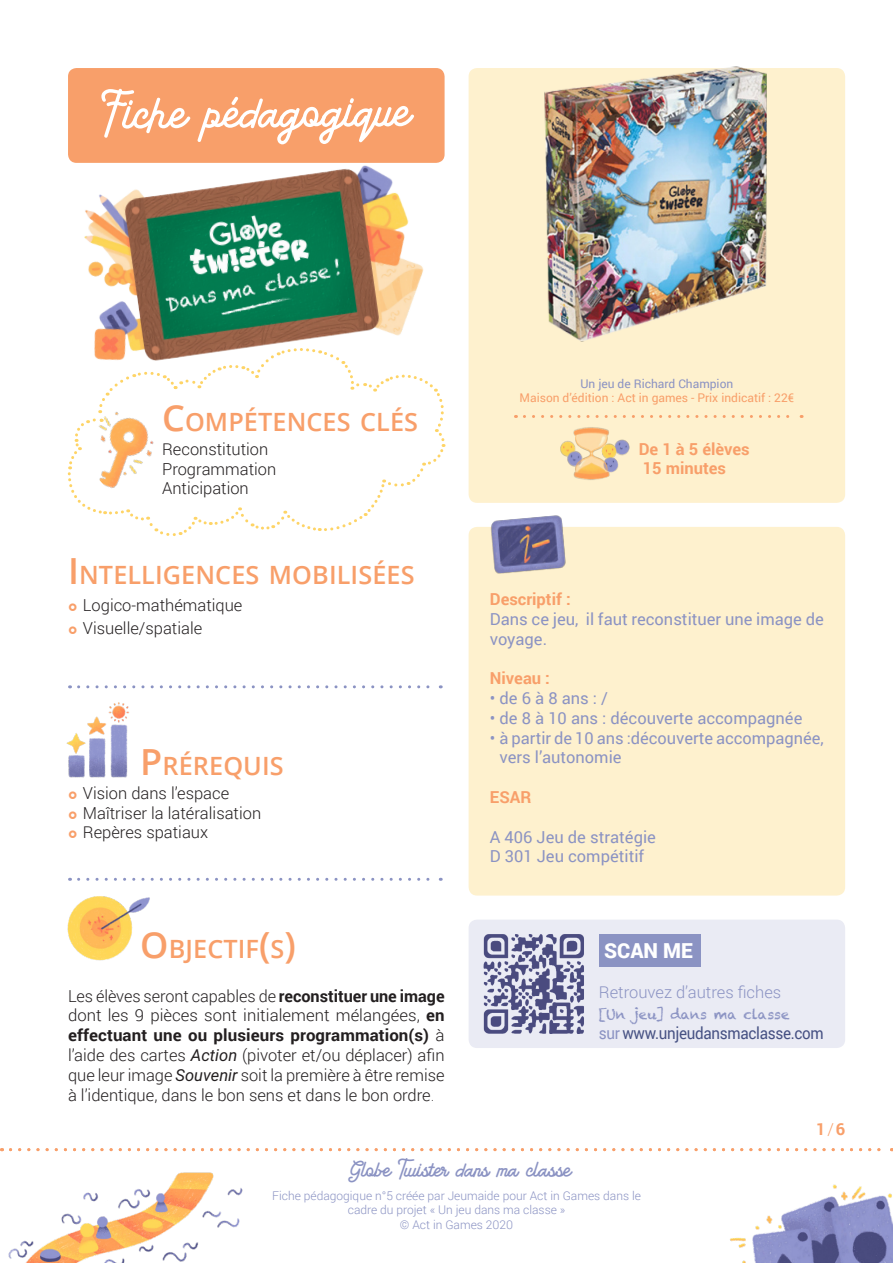
<style>
.page{position:relative;width:893px;height:1263px;background:#fff}
.page>*{position:absolute;margin:0;border:0;box-sizing:border-box;transform-origin:0 0}
.t1{font:52.5px "American Lemon";color:#fff}
.Titre{font:600 25.2px "Open Sans";letter-spacing:.005em;color:#f89f6a}
.t2{font:24px "American Lemon";color:#8b93c3}
.t3{font:900 20.7px "Roboto";color:#fff}
.texte_courant{font:300 16.5px/19.8px "Roboto";color:#231f20;text-align:justify}
.Texte_regular{font:16.5px/19.8px "Roboto";color:#8b93c3}
.Texte_regular-2{font:700 16.5px "Roboto";color:#f89f6a}
.CorpsDeTexte{font:300 16.5px/19.8px "Roboto";color:#231f20}
.Texte_regular-3{font:16.5px "Roboto";letter-spacing:-.02em;color:#465183;scale:.92 1}
.texte_courant-2{font:300 16.5px "Roboto";color:#8b93c3}
.t4{font:13.5px "Chalkduster";color:#8b93c3}
.t5{font:300 12px/14.4px "Roboto";color:#8b93c3;text-align:center}
.Texte_regular-4{font:12px "Roboto";color:#f89f6a}
.Texte_regular-5{font:12px "Roboto";color:#8b93c3}
.s1{font-size:36px}
.s2{font-weight:700}
.s3{font-weight:400;font-style:italic}
.s4{font-weight:100}
.s5{color:#8b93c3}
.s6{font-weight:300}
</style>
<div class="page">
<img style="left:8px;top:1172px;width:235px;height:91px">
<img style="left:730px;top:1184px;width:163px;height:79px">
<svg style="left:67px;top:411px;width:379px;height:125px"></svg>
<div style="left:469px;top:527px;width:376px;height:368px;background:#fef1ce;border-radius:9px"></div>
<div style="left:68px;top:68px;width:377px;height:95px;background:#f89f6a;border-radius:9px"></div>
<div style="left:469px;top:68px;width:376px;height:435px;background:#fef1ce;border-radius:9px"></div>
<div style="left:469px;top:919px;width:376px;height:129px;background:#eaebf4;border-radius:9px"></div>
<img style="left:68px;top:118px;width:377px;height:290px">
<img style="left:68px;top:399px;width:107px;height:100px">
<img style="left:66px;top:702px;width:63px;height:76px">
<img style="left:483px;top:934px;width:101px;height:100px">
<div style="left:599px;top:934px;width:101px;height:33px;background:#8b93c3"></div>
<img style="left:67px;top:896px;width:83px;height:65px">
<img style="left:544px;top:66px;width:223px;height:276px">
<svg style="left:79px;top:878px;width:362px;height:3px"></svg>
<img style="left:560px;top:427px;width:70px;height:53px">
<img style="left:491px;top:515px;width:75px;height:59px">
<svg style="left:79px;top:685px;width:362px;height:3px"></svg>
<svg style="left:524px;top:415px;width:278px;height:3px"></svg>
<svg style="left:10px;top:1148px;width:882px;height:3px"></svg>
<p class="t1" style="left:103px;top:75px;width:308px">F iche pédagogique</p>
<p class="Titre" style="left:162px;top:404px;width:257px"><span class="s1">C</span>OMPÉTENCES CLÉS</p>
<p class="CorpsDeTexte" style="left:162px;top:438px;width:116px">Reconstitution<br>Programmation<br>Anticipation</p>
<p class="Titre" style="left:68px;top:558px;width:348px"><span class="s1">I</span> NTELLIGENCES MOBILISÉES</p>
<p class="texte_courant" style="left:83px;top:595px;width:161px">Logico-mathématique</p>
<p class="texte_courant" style="left:83px;top:617px;width:121px">Visuelle/spatiale</p>
<p class="Titre" style="left:140px;top:748px;width:145px"><span class="s1">P</span>RÉREQUIS</p>
<p class="texte_courant" style="left:83px;top:782px;width:148px">Vision dans l’espace</p>
<p class="texte_courant" style="left:83px;top:802px;width:180px">Maîtriser la latéralisation</p>
<p class="texte_courant" style="left:83px;top:822px;width:127px">Repères spatiaux</p>
<p class="Texte_regular-5" style="left:580px;top:375px;width:154px">Un jeu de Richard Champion</p>
<p class="Texte_regular-4" style="left:520px;top:389px;width:276px">Maison d’édition : Act in games - Prix indicatif : 22€</p>
<p class="Texte_regular-2" style="left:639px;top:437px;width:113px">De 1 à 5 élèves</p>
<p class="Texte_regular-2" style="left:643px;top:457px;width:85px">15 minutes</p>
<p class="Texte_regular-2" style="left:490px;top:587px;width:82px">Descriptif :</p>
<p class="Texte_regular" style="left:490px;top:608px;width:335px">Dans ce jeu, il faut reconstituer une image de voyage.</p>
<p class="Texte_regular-2" style="left:490px;top:667px;width:62px">Niveau :</p>
<p class="Texte_regular" style="left:490px;top:688px;width:120px">• de 6 à 8 ans : /</p>
<p class="Texte_regular" style="left:490px;top:707px;width:314px">• de 8 à 10 ans : découverte accompagnée</p>
<p class="Texte_regular" style="left:500px;top:727px;width:326px;text-indent:-10px">• à partir de 10 ans :découverte accompagnée, vers l’autonomie</p>
<p class="Texte_regular-2" style="left:490px;top:785px;width:43px">ESAR</p>
<p class="Texte_regular" style="left:490px;top:826px;width:168px">A 406 Jeu de stratégie</p>
<p class="Texte_regular" style="left:490px;top:846px;width:156px">D 301 Jeu compétitif</p>
<p class="Titre" style="left:140px;top:931px;width:157px"><span class="s1">O</span> BJECTIF<span class="s1">(</span>S<span class="s1">)</span></p>
<p class="t3" style="left:604px;top:936px;width:90px">SCAN ME</p>
<p class="texte_courant" style="left:68px;top:985px;width:378px">Les élèves seront capables de <span class="s2">reconstituer une image </span>dont les 9 pièces sont initialement mélangées, <span class="s2">en effectuant une ou plusieurs programmation(s)</span> à l’aide des cartes <span class="s3">Action</span> (pivoter et/ou déplacer) afin que leur image <span class="s3">Souvenir</span> soit la première à être remise à l’identique, dans le bon sens et dans le bon ordre<span class="s4">.</span></p>
<p class="texte_courant-2" style="left:599px;top:981px;width:184px">Retrouvez d’autres fiches</p>
<p class="t4" style="left:599px;top:1006px;width:192px">[Un jeu] dans ma classe</p>
<p class="Texte_regular-3" style="left:599px;top:1021px;width:246px"><span class="s5">sur</span> www.unjeudansmaclasse.com</p>
<h3 class="t2" style="left:350px;top:1152px;width:222px">Globe Twister dans ma classe</h3>
<p class="t5" style="left:272px;top:1188px;width:370px">Fiche pédagogique n°5 créée par Jeumaide pour Act in Games dans le cadre du projet « Un jeu dans ma classe »<br>© Act in Games 2020</p>
<p class="Texte_regular-2" style="left:816px;top:1117px;width:30px">1 <span class="s6">/</span> 6</p>
</div>
